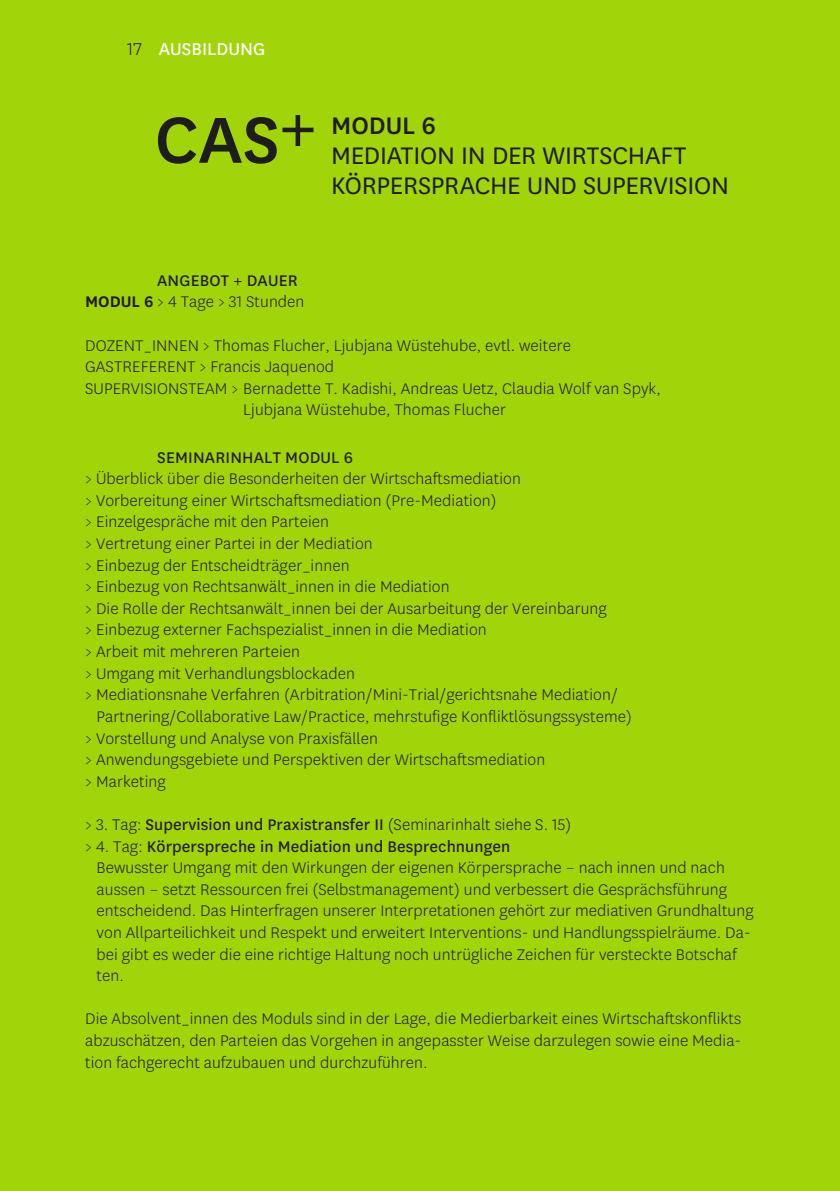
<style>
.page{position:relative;width:840px;height:1191px;background:#fff}
.page>*{position:absolute;margin:0;border:0;box-sizing:border-box;transform-origin:0 0}
.t1{font:500 76px "National Uni Fr";color:#1d1d1b}
.t2{font:28px/30px "National Uni Fr";letter-spacing:-.01em;color:#1d1d1b}
.t3{font:500 28px "National Uni Fr";letter-spacing:-.005em;color:#1d1d1b}
.t4{font:20px "National Uni Fr";color:#fff}
.t5{font:300 18px/21.6px "National Uni Fr";letter-spacing:.005em;color:#1d1d1b}
.t6{font:18px/21.6px "National Uni Fr";letter-spacing:.005em;color:#1d1d1b}
.s1{font-weight:300;color:#1d1d1b}
.s2{font-weight:400}
.s3{font-weight:600}
.s4{font-weight:300}
</style>
<div class="page">
<div style="left:0;top:0;width:839px;height:1191px;background:#a2d40a"></div>
<p class="t4" style="left:127px;top:36px;width:139px"><span class="s1">17</span> AUSBILDUNG</p>
<h1 class="t1" style="left:154px;top:88px;width:164px">CAS+</h1>
<h2 class="t3" style="left:331px;top:107px;width:106px">MODUL 6</h2>
<h2 class="t2" style="left:331px;top:140px;width:399px">MEDIATION IN DER WIRTSCHAFT<br>KÖRPERSPRACHE UND SUPERVISION</h2>
<p class="t5" style="left:85px;top:269px;width:221px;text-indent:72px"><span class="s2">ANGEBOT + DAUER<br></span><span class="s3">MODUL 6</span> &gt; 4 Tage &gt; 31 Stunden</p>
<p class="t5" style="left:85px;top:334px;width:487px">DOZENT_INNEN &gt; Thomas Flucher, Ljubjana Wüstehube, evtl. weitere</p>
<p class="t5" style="left:85px;top:355px;width:250px">GASTREFERENT &gt; Francis Jaquenod</p>
<p class="t5" style="left:85px;top:377px;width:577px">SUPERVISIONSTEAM &gt; Bernadette T. Kadishi, Andreas Uetz, Claudia Wolf van Spyk,</p>
<p class="t5" style="left:243px;top:398px;width:264px">Ljubjana Wüstehube, Thomas Flucher</p>
<p class="t6" style="left:157px;top:445px;width:197px">SEMINARINHALT MODUL 6</p>
<p class="t5" style="left:85px;top:467px;width:437px">&gt; Überblick über die Besonderheiten der Wirtschaftsmediation</p>
<p class="t5" style="left:85px;top:489px;width:413px">&gt; Vorbereitung einer Wirtschaftsmediation (Pre-Mediation)</p>
<p class="t5" style="left:85px;top:510px;width:245px">&gt; Einzelgespräche mit den Parteien</p>
<p class="t5" style="left:85px;top:532px;width:289px">&gt; Vertretung einer Partei in der Mediation</p>
<p class="t5" style="left:85px;top:554px;width:266px">&gt; Einbezug der Entscheidträger_innen</p>
<p class="t5" style="left:85px;top:575px;width:366px">&gt; Einbezug von Rechtsanwält_innen in die Mediation</p>
<p class="t5" style="left:85px;top:597px;width:523px">&gt; Die Rolle der Rechtsanwält_innen bei der Ausarbeitung der Vereinbarung</p>
<p class="t5" style="left:85px;top:618px;width:403px">&gt; Einbezug externer Fachspezialist_innen in die Mediation</p>
<p class="t5" style="left:85px;top:640px;width:216px">&gt; Arbeit mit mehreren Parteien</p>
<p class="t5" style="left:85px;top:662px;width:271px">&gt; Umgang mit Verhandlungsblockaden</p>
<p class="t5" style="left:85px;top:683px;width:534px">&gt; Mediationsnahe Verfahren (Arbitration/Mini-Trial/gerichtsnahe Mediation/</p>
<p class="t5" style="left:96px;top:705px;width:536px">Partnering/Collaborative Law/Practice, mehrstufige Konfliktlösungssysteme)</p>
<p class="t5" style="left:85px;top:726px;width:294px">&gt; Vorstellung und Analyse von Praxisfällen</p>
<p class="t5" style="left:85px;top:748px;width:461px">&gt; Anwendungsgebiete und Perspektiven der Wirtschaftsmediation</p>
<p class="t5" style="left:85px;top:770px;width:82px">&gt; Marketing</p>
<p class="t6" style="left:85px;top:812px;width:487px"><span class="s4">&gt; 3. Tag:</span> Supervision und Praxistransfer II <span class="s4">(Seminarinhalt siehe S. 15) &gt; 4. Tag:</span> Körperspreche in Mediation und Besprechnungen</p>
<p class="t5" style="left:96px;top:856px;width:658px">Bewusster Umgang mit den Wirkungen der eigenen Körpersprache – nach innen und nach aussen – setzt Ressourcen frei (Selbstmanagement) und verbessert die Gesprächsführung entscheidend. Das Hinterfragen unserer Interpretationen gehört zur mediativen Grundhaltung von Allparteilichkeit und Respekt und erweitert Interventions- und Handlungsspielräume. Da&shy;bei gibt es weder die eine richtige Haltung noch untrügliche Zeichen für versteckte Botschaf ten.</p>
<p class="t5" style="left:85px;top:1007px;width:657px;text-align:justify">Die Absolvent_innen des Moduls sind in der Lage, die Medierbarkeit eines Wirtschaftskonflikts abzuschätzen, den Parteien das Vorgehen in angepasster Weise darzulegen sowie eine Media&shy;tion fachgerecht aufzubauen und durchzuführen.</p>
</div>
